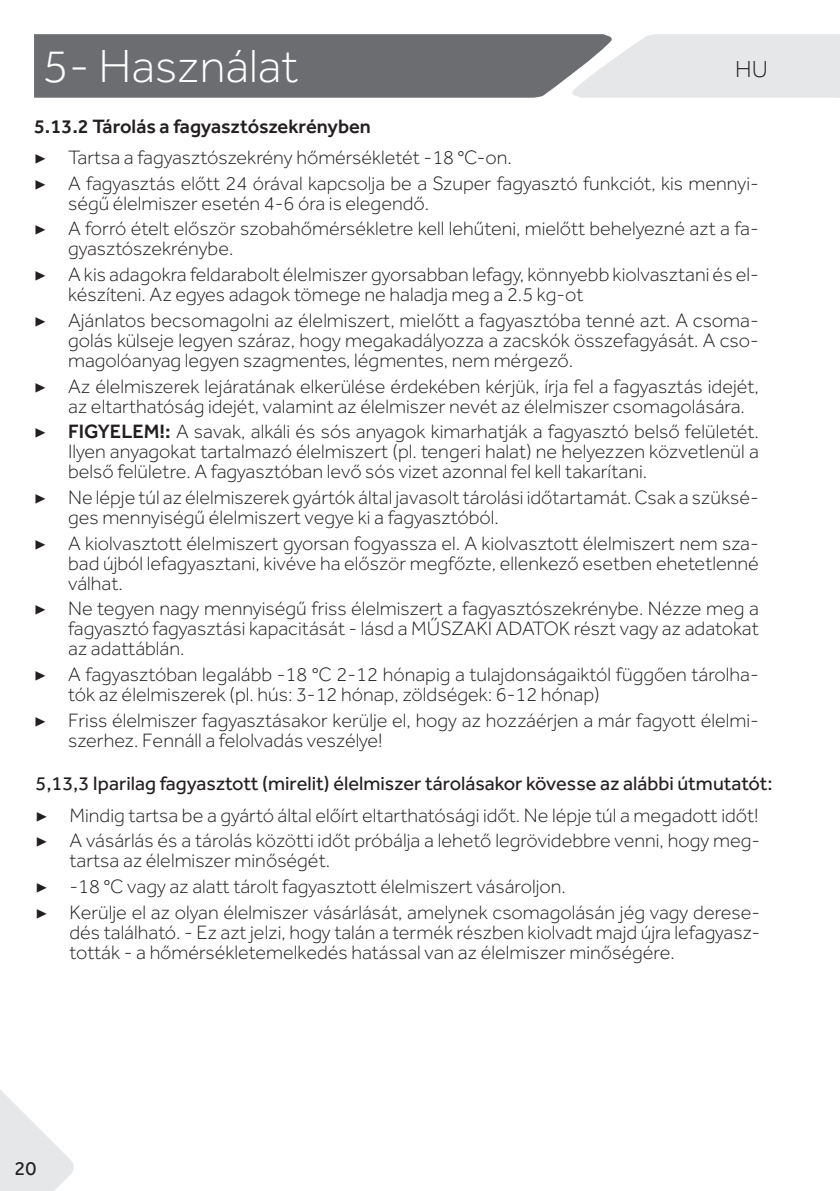
<style>
.page{position:relative;width:840px;height:1191px;background:#fff}
.page>*{position:absolute;margin:0;border:0;box-sizing:border-box;transform-origin:0 0}
.t1{font:300 48px "Effra";color:#fff}
.t2{font:300 24px "Effra";color:#231f20}
.t3{font:300 20px/20px "Effra";color:#231f20}
.t4{font:20px/31.4px "Effra";color:#231f20}
.s1{font-weight:500}
.s2{font-family:"Minion Pro";font-weight:400}
.s3{font-family:"Minion Pro"}
.s4{font-weight:300}
</style>
<div class="page">
<svg style="left:34px;top:34px;width:805px;height:64px;background:#949598"></svg>
<svg style="left:0;top:1090px;width:74px;height:101px"></svg>
<h1 class="t1" style="left:43px;top:39px;width:257px">5- Használat</h1>
<p class="t2" style="left:734px;top:55px;width:34px">HU</p>
<p class="t3" style="left:34px;top:110px;width:479px;line-height:31.4px"><span class="s1">5.13.2 Tárolás a fagyasztószekrényben<br></span><span class="s2">▶</span> Tartsa a fagyasztószekrény hőmérsékletét -18 °C-on.</p>
<p class="t3" style="left:68px;top:173px;width:692px;text-indent:-34px"><span class="s2">▶</span> A fagyasztás előtt 24 órával kapcsolja be a Szuper fagyasztó funkciót, kis mennyi&shy;ségű élelmiszer esetén 4-6 óra is elegendő.</p>
<p class="t3" style="left:68px;top:219px;width:692px;text-indent:-34px"><span class="s2">▶</span> A forró ételt először szobahőmérsékletre kell lehűteni, mielőtt behelyezné azt a fa&shy;gyasztószekrénybe.</p>
<p class="t3" style="left:68px;top:264px;width:692px;text-indent:-34px"><span class="s2">▶</span> A kis adagokra feldarabolt élelmiszer gyorsabban lefagy, könnyebb kiolvasztani és el&shy;készíteni. Az egyes adagok tömege ne haladja meg a 2.5 kg-ot</p>
<p class="t3" style="left:68px;top:310px;width:692px;text-align:justify;text-indent:-34px"><span class="s2">▶</span> Ajánlatos becsomagolni az élelmiszert, mielőtt a fagyasztóba tenné azt. A csoma&shy;golás külseje legyen száraz, hogy megakadályozza a zacskók összefagyását. A cso&shy;magolóanyag legyen szagmentes, légmentes, nem mérgező.</p>
<p class="t3" style="left:68px;top:376px;width:692px;text-indent:-34px"><span class="s2">▶</span> Az élelmiszerek lejáratának elkerülése érdekében kérjük, írja fel a fagyasztás idejét, az eltarthatóság idejét, valamint az élelmiszer nevét az élelmiszer csomagolására.</p>
<p class="t3" style="left:68px;top:421px;width:692px;text-align:justify;text-indent:-34px"><span class="s2">▶</span> <span class="s1">FIGYELEM!:</span> A savak, alkáli és sós anyagok kimarhatják a fagyasztó belső felületét.<br>Ilyen anyagokat tartalmazó élelmiszert (pl. tengeri halat) ne helyezzen közvetlenül a belső felületre. A fagyasztóban levő sós vizet azonnal fel kell takarítani.</p>
<p class="t3" style="left:68px;top:487px;width:692px;text-indent:-34px"><span class="s2">▶</span> Ne lépje túl az élelmiszerek gyártók által javasolt tárolási időtartamát. Csak a szüksé&shy;ges mennyiségű élelmiszert vegye ki a fagyasztóból.</p>
<p class="t3" style="left:68px;top:533px;width:692px;text-align:justify;text-indent:-34px"><span class="s2">▶</span> A kiolvasztott élelmiszert gyorsan fogyassza el. A kiolvasztott élelmiszert nem sza&shy;bad újból lefagyasztani, kivéve ha először megfőzte, ellenkező esetben ehetetlenné válhat.</p>
<p class="t3" style="left:68px;top:598px;width:692px;text-align:justify;text-indent:-34px"><span class="s2">▶</span> Ne tegyen nagy mennyiségű friss élelmiszert a fagyasztószekrénybe. Nézze meg a fagyasztó fagyasztási kapacitását - lásd a MŰSZAKI ADATOK részt vagy az adatokat az adattáblán.</p>
<p class="t3" style="left:68px;top:664px;width:692px;text-indent:-34px"><span class="s2">▶</span> A fagyasztóban legalább -18 °C 2-12 hónapig a tulajdonságaiktól függően tárolha&shy;tók az élelmiszerek (pl. hús: 3-12 hónap, zöldségek: 6-12 hónap)</p>
<p class="t3" style="left:68px;top:710px;width:692px;text-indent:-34px"><span class="s2">▶</span> Friss élelmiszer fagyasztásakor kerülje el, hogy az hozzáérjen a már fagyott élelmi&shy;szerhez. Fennáll a felolvadás veszélye!</p>
<p class="t4" style="left:35px;top:767px;width:738px">5,13,3 Iparilag fagyasztott (mirelit) élelmiszer tárolásakor kövesse az alábbi útmutatót: <span class="s3">▶</span> <span class="s4">Mindig tartsa be a gyártó által előírt eltarthatósági időt. Ne lépje túl a megadott időt!</span></p>
<p class="t3" style="left:69px;top:830px;width:692px;text-indent:-34px"><span class="s2">▶</span> A vásárlás és a tárolás közötti időt próbálja a lehető legrövidebbre venni, hogy meg&shy;tartsa az élelmiszer minőségét.</p>
<p class="t3" style="left:35px;top:873px;width:726px;line-height:25.6px"><span class="s2">▶</span> -18 °C vagy az alatt tárolt fagyasztott élelmiszert vásároljon.<br><span class="s2">▶</span> Kerülje el az olyan élelmiszer vásárlását, amelynek csomagolásán jég vagy derese-</p>
<p class="t3" style="left:69px;top:922px;width:692px">dés található. - Ez azt jelzi, hogy talán a termék részben kiolvadt majd újra lefagyasz&shy;tották - a hőmérsékletemelkedés hatással van az élelmiszer minőségére.</p>
<p class="t4" style="left:15px;top:1152px;width:23px">20</p>
</div>
